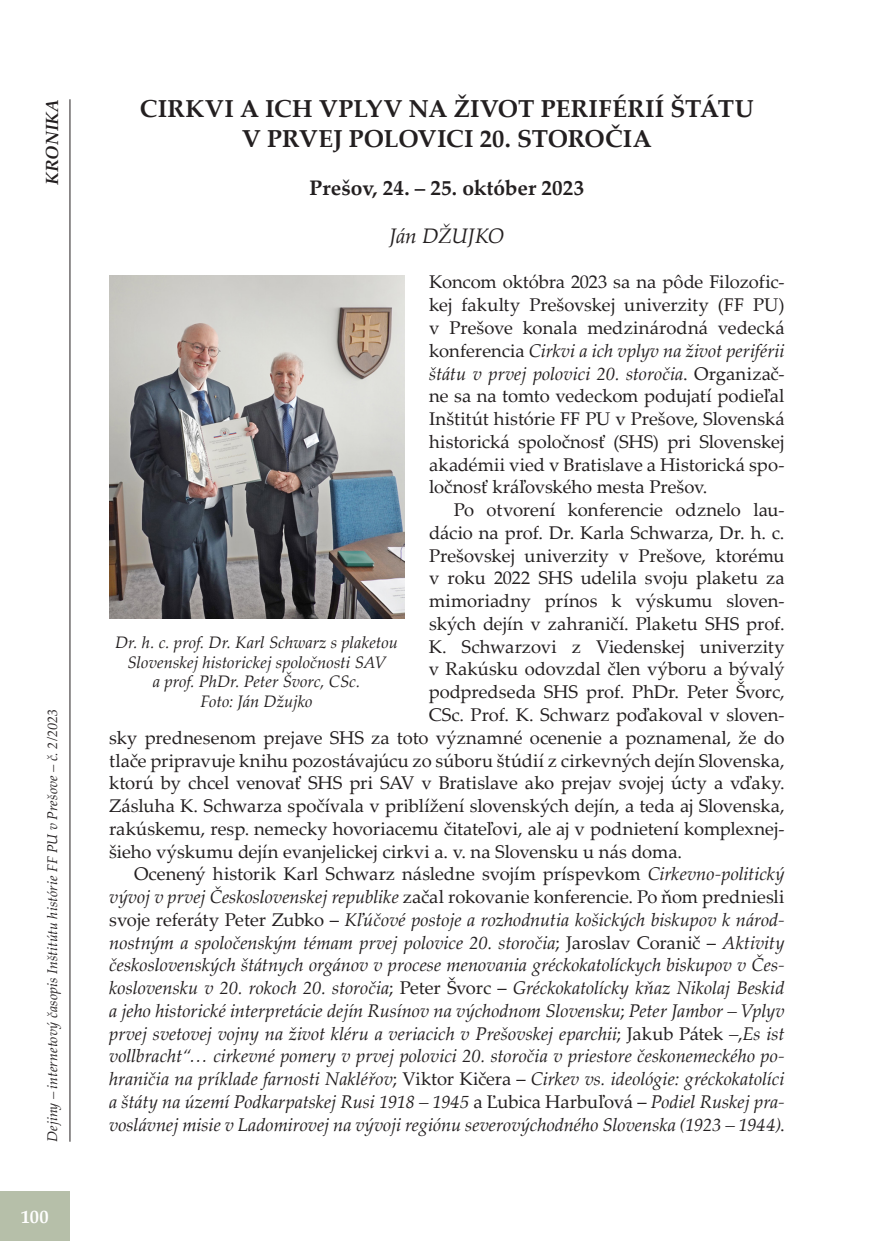
<style>
.page{position:relative;width:874px;height:1241px;background:#fff}
.page>*{position:absolute;margin:0;border:0;box-sizing:border-box;transform-origin:0 0}
.t1{font:700 24.5px/29.8px "Palatino Linotype";letter-spacing:.005em;color:#231f20;text-align:center}
.t2{font:700 21px "Palatino Linotype";letter-spacing:.005em;color:#231f20}
.t3{font:italic 21px "Palatino Linotype";letter-spacing:-.015em;color:#231f20}
.t4{font:18.38px/22.8px "Palatino Linotype";color:#231f20;text-align:justify}
.t5{font:italic 18.38px "Palatino Linotype";color:#231f20}
.t6{font:700 18.38px "Palatino Linotype";color:#fff}
.t7{font:italic 700 17.5px "Palatino Linotype";color:#231f20}
.t8{font:italic 16.62px/19.9px "Palatino Linotype";color:#231f20;text-align:center}
.t9{font:italic 14px "Palatino Linotype";letter-spacing:.01em;color:#231f20}
.s1{font-style:italic}
.s2{font-style:normal}
</style>
<div class="page">
<div style="left:0;top:1191px;width:69px;height:49px;background:#b6bfa9"></div>
<hr style="left:69px;top:99px;width:1px;height:1042px;background:#231f20">
<img style="left:109px;top:275px;width:295px;height:343px">
<p class="t7" style="left:40px;top:185px;width:88px;rotate:-90deg">KRONIKA</p>
<h1 class="t1" style="left:140px;top:93px;width:615px">CIRKVI A ICH VPLYV NA ŽIVOT PERIFÉRIÍ ŠTÁTU<br>V PRVEJ POLOVICI 20. STOROČIA</h1>
<p class="t2" style="left:309px;top:173px;width:276px">Prešov, 24. – 25. október 2023</p>
<p class="t3" style="left:389px;top:221px;width:116px">Ján DŽUJKO</p>
<p class="t4" style="left:429px;top:270px;width:357px">Koncom októbra 2023 sa na pôde Filozofic&shy;kej fakulty Prešovskej univerzity (FF PU) v Prešove konala medzinárodná vedecká konferencia <span class="s1">Cirkvi a ich vplyv na život periférii štátu v prvej polovici 20. storočia</span>. Organizač&shy;ne sa na tomto vedeckom podujatí podieľal Inštitút histórie FF PU v Prešove, Slovenská historická spoločnosť (SHS) pri Slovenskej akadémii vied v Bratislave a Historická spo&shy;ločnosť kráľovského mesta Prešov.</p>
<p class="t4" style="left:453px;top:497px;width:332px">Po otvorení konferencie odznelo lau-</p>
<p class="t4" style="left:429px;top:520px;width:357px">dácio na prof. Dr. Karla Schwarza, Dr. h. c.</p>
<p class="t4" style="left:429px;top:543px;width:357px">Prešovskej univerzity v Prešove, ktorému</p>
<p class="t4" style="left:429px;top:566px;width:357px">v roku 2022 SHS udelila svoju plaketu za</p>
<p class="t4" style="left:429px;top:588px;width:357px">mimoriadny prínos k výskumu sloven-</p>
<p class="t4" style="left:429px;top:611px;width:357px">ských dejín v zahraničí. Plaketu SHS prof.</p>
<p class="t4" style="left:428px;top:634px;width:357px">K. Schwarzovi z Viedenskej univerzity</p>
<p class="t4" style="left:428px;top:657px;width:357px">v Rakúsku odovzdal člen výboru a bývalý</p>
<p class="t4" style="left:428px;top:679px;width:357px">podpredseda SHS prof. PhDr. Peter Švorc,</p>
<p class="t4" style="left:428px;top:702px;width:357px">CSc. Prof. K. Schwarz poďakoval v sloven-</p>
<p class="t4" style="left:109px;top:725px;width:676px">sky prednesenom prejave SHS za toto významné ocenenie a poznamenal, že do</p>
<p class="t4" style="left:109px;top:748px;width:676px">tlače pripravuje knihu pozostávajúcu zo súboru štúdií z cirkevných dejín Slovenska,</p>
<p class="t4" style="left:109px;top:770px;width:676px">ktorú by chcel venovať SHS pri SAV v Bratislave ako prejav svojej úcty a vďaky.</p>
<p class="t4" style="left:109px;top:793px;width:676px">Zásluha K. Schwarza spočívala v priblížení slovenských dejín, a teda aj Slovenska,</p>
<p class="t4" style="left:109px;top:816px;width:676px">rakúskemu, resp. nemecky hovoriacemu čitateľovi, ale aj v podnietení komplexnej-</p>
<p class="t4" style="left:109px;top:839px;width:574px">šieho výskumu dejín evanjelickej cirkvi a. v. na Slovensku u nás doma.</p>
<p class="t4" style="left:134px;top:861px;width:651px">Ocenený historik Karl Schwarz následne svojím príspevkom <span class="s1">Cirkevno-politický</span></p>
<p class="t4" style="left:109px;top:884px;width:676px"><span class="s1">vývoj v prvej Československej republike</span> začal rokovanie konferencie. Po ňom predniesli</p>
<p class="t5" style="left:109px;top:906px;width:676px"><span class="s2">svoje referáty Peter Zubko –</span> Kľúčové postoje a rozhodnutia košických biskupov k národ-</p>
<p class="t5" style="left:109px;top:929px;width:676px">nostným a spoločenským témam prvej polovice 20. storočia<span class="s2">; Jaroslav Coranič –</span> Aktivity</p>
<p class="t5" style="left:109px;top:951px;width:676px">československých štátnych orgánov v procese menovania gréckokatolíckych biskupov v Čes-</p>
<p class="t5" style="left:109px;top:974px;width:676px">koslovensku v 20. rokoch 20. storočia<span class="s2">; Peter Švorc –</span> Gréckokatolícky kňaz Nikolaj Beskid</p>
<p class="t5" style="left:109px;top:997px;width:676px">a jeho historické interpretácie dejín Rusínov na východnom Slovensku<span class="s2">;</span> Peter Jambor – Vplyv</p>
<p class="t5" style="left:109px;top:1020px;width:676px">prvej svetovej vojny na život kléru a veriacich v Prešovskej eparchii<span class="s2">; Jakub Pátek</span> –<span class="s2">,</span>Es ist</p>
<p class="t5" style="left:109px;top:1042px;width:676px">vollbracht“… cirkevné pomery v prvej polovici 20. storočia v priestore českonemeckého po-</p>
<p class="t5" style="left:109px;top:1065px;width:676px">hraničia na príklade farnosti Nakléřov<span class="s2">; Viktor Kičera –</span> Cirkev vs. ideológie: gréckokatolíci</p>
<p class="t5" style="left:109px;top:1088px;width:676px">a štáty na území Podkarpatskej Rusi 1918 – 1945 <span class="s2">a Ľubica Harbuľová –</span> Podiel Ruskej pra-</p>
<p class="t5" style="left:109px;top:1111px;width:676px">voslávnej misie v Ladomirovej na vývoji regiónu severovýchodného Slovenska (1923 – 1944)<span class="s2">.</span></p>
<p class="t8" style="left:115px;top:631px;width:284px">Dr. h. c. prof. Dr. Karl Schwarz s plaketou<br>Slovenskej historickej spoločnosti SAV<br>a prof. PhDr. Peter Švorc, CSc.<br>Foto: Ján Džujko</p>
<p class="t9" style="left:42px;top:1141px;width:434px;rotate:-90deg">Dejiny – internetový časopis Inštitútu histórie FF PU v Prešove – č. 2/2023</p>
<p class="t6" style="left:21px;top:1203px;width:30px">100</p>
</div>
